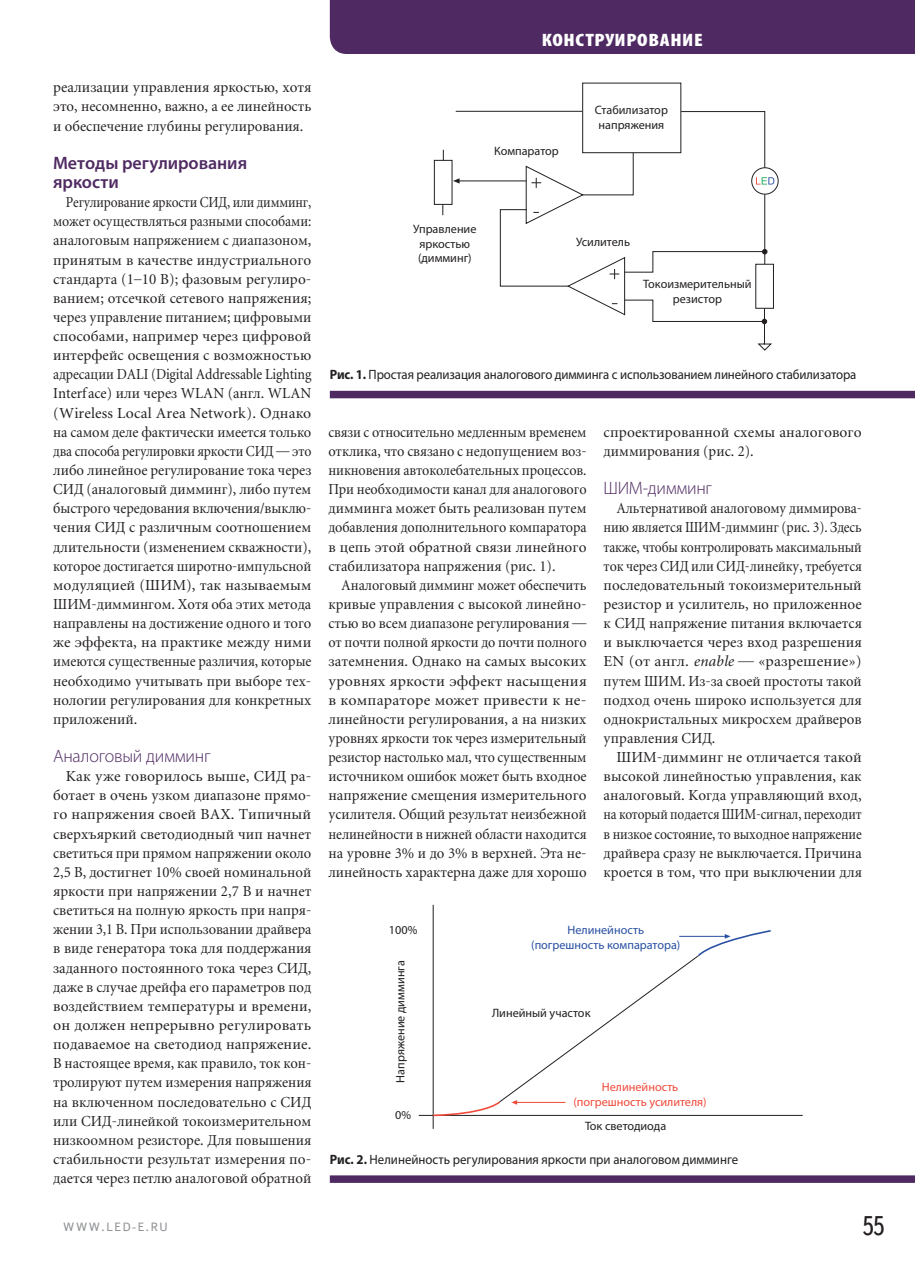
<style>
.page{position:relative;width:915px;height:1263px;background:#fff}
.page>*{position:absolute;margin:0;border:0;box-sizing:border-box;transform-origin:0 0}
.t1{font:27px "Text Book C";color:#231f20;scale:.9 1}
.t2{font:300 18px "Myriad Pro";letter-spacing:-.015em;color:#4f2a62}
.t3{font:600 18px/19.2px "Myriad Pro";letter-spacing:-.005em;color:#4f2a62}
.t4{font:900 condensed 18px "Myriad Pro";letter-spacing:.03em;color:#fff;scale:1.17 1}
.t5{font:15px/19.2px "Miniature";color:#231f20;text-align:justify}
.t6{font:15px/19.2px "Miniature";color:#231f20;text-align:justify;scale:.87 1}
.t7{font:15px/19.2px "Miniature";color:#231f20;text-align:justify;scale:.91 1}
.t8{font:15px/19.2px "Miniature";color:#231f20;text-align:justify;scale:.92 1}
.t9{font:13.5px "Myriad Pro";letter-spacing:-.01em;color:#231f20;scale:.95 1}
.t10{font:12.15px/14.5px "Myriad Pro";color:#231f20;text-align:center}
.t11{font:12.15px/14.5px "Myriad Pro";color:#2950a3;text-align:center}
.t12{font:12.15px/14.5px "Myriad Pro";color:#f04a3a;text-align:center}
.t13{font:12px "Text Book C";letter-spacing:.13em;color:#939598}
.s1{font-weight:700}
.s2{font-style:italic}
</style>
<div class="page">
<div style="left:330px;top:0;width:584px;height:54px;background:#4f2a62"></div>
<hr style="left:459px;top:181px;width:67px;height:1px;background:#231f20">
<svg style="left:453px;top:178px;width:6px;height:6px"></svg>
<hr style="left:455px;top:111px;width:127px;height:1px;background:#231f20">
<div style="left:751px;top:167px;width:27px;height:28px;border:1px solid #231f20;border-radius:50%"></div>
<svg style="left:499px;top:111px;width:275px;height:240px"></svg>
<div style="left:434px;top:160px;width:18px;height:45px;border:1px solid #231f20"></div>
<hr style="left:432px;top:905px;width:1px;height:224px;background:#231f20">
<hr style="left:418px;top:1115px;width:384px;height:1px;background:#231f20">
<svg style="left:431px;top:929px;width:341px;height:188px"></svg>
<div style="left:330px;top:391px;width:584px;height:7px;background:#4f2a62"></div>
<div style="left:330px;top:1175px;width:584px;height:8px;background:#4f2a62"></div>
<p class="t5" style="left:53px;top:79px;width:259px">реализации управления яркостью, хотя это, несомненно, важно, а ее линейность и обеспечение глубины регулирования.</p>
<p class="t3" style="left:53px;top:153px;width:195px">Методы регулирования яркости</p>
<p class="t6" style="left:53px;top:194px;width:298px;text-indent:13px">Регулирование яркости СИД, или димминг, может осуществляться разными способами: аналоговым напряжением с диапазоном, принятым в качестве индустриального стандарта (1–10 В); фазовым регулиро&shy;ванием; отсечкой сетевого напряжения; через управление питанием; цифровыми способами, например через цифровой интерфейс освещения с возможностью адресации DALI (Digital Addressable Lighting Interface) или через WLAN (англ. WLAN (Wireless Local Area Network). Однако на самом деле фактически имеется только два способа регулировки яркости СИД — это либо линейное регулирование тока через СИД (аналоговый димминг), либо путем быстрого чередования включения/выклю&shy;чения СИД с различным соотношением длительности (изменением скважности), которое достигается широтно-импульсной модуляцией (ШИМ), так называемым ШИМ-диммингом. Хотя оба этих метода направлены на достижение одного и того же эффекта, на практике между ними имеются существенные различия, которые необходимо учитывать при выборе тех&shy;нологии регулирования для конкретных приложений.</p>
<p class="t2" style="left:53px;top:749px;width:159px">Аналоговый димминг</p>
<p class="t5" style="left:53px;top:768px;width:260px;text-indent:13px">Как уже говорилось выше, СИД ра&shy;ботает в очень узком диапазоне прямо&shy;го напряжения своей ВАХ. Типичный сверхъяркий светодиодный чип начнет светиться при прямом напряжении около 2,5 В, достигнет 10% своей номинальной яркости при напряжении 2,7 В и начнет светиться на полную яркость при напря&shy;жении 3,1 В. При использовании драйвера в виде генератора тока для поддержания заданного постоянного тока через СИД, даже в случае дрейфа его параметров под воздействием температуры и времени, он должен непрерывно регулировать подаваемое на светодиод напряжение.<br>В настоящее время, как правило, ток кон&shy;тролируют путем измерения напряжения на включенном последовательно с СИД или СИД-линейкой токоизмерительном низкоомном резисторе. Для повышения стабильности результат измерения по&shy;дается через петлю аналоговой обратной</p>
<p class="t4" style="left:541px;top:29px;width:139px">КОНСТРУИРОВАНИЕ</p>
<p class="t10" style="left:494px;top:145px;width:66px">Компаратор</p>
<p class="t10" style="left:594px;top:104px;width:74px;text-align:left">Стабилизатор напряжения</p>
<p class="t10" style="left:413px;top:223px;width:65px">Управление яркостью (димминг)</p>
<p class="t10" style="left:576px;top:236px;width:56px">Усилитель</p>
<p class="t10" style="left:643px;top:278px;width:110px">Токоизмерительный резистор</p>
<p class="t9" style="left:330px;top:370px;width:555px"><span class="s1">Рис. 1.</span> Простая реализация аналогового димминга с использованием линейного стабилизатора</p>
<p class="t7" style="left:328px;top:424px;width:285px">связи с относительно медленным временем отклика, что связано с недопущением воз&shy;никновения автоколебательных процессов.<br>При необходимости канал для аналогового димминга может быть реализован путем добавления дополнительного компаратора в цепь этой обратной связи линейного стабилизатора напряжения (рис. 1).</p>
<p class="t8" style="left:328px;top:577px;width:282px;text-indent:13px">Аналоговый димминг может обеспечить кривые управления с высокой линейно&shy;стью во всем диапазоне регулирования — от почти полной яркости до почти полного затемнения. Однако на самых высоких уровнях яркости эффект насыщения в компараторе может привести к не&shy;линейности регулирования, а на низких уровнях яркости ток через измерительный резистор настолько мал, что существенным источником ошибок может быть входное напряжение смещения измерительного усилителя. Общий результат неизбежной нелинейности в нижней области находится на уровне 3% и до 3% в верхней. Эта не&shy;линейность характерна даже для хорошо</p>
<p class="t5" style="left:603px;top:424px;width:259px">спроектированной схемы аналогового диммирования (рис. 2).</p>
<p class="t2" style="left:603px;top:481px;width:110px">ШИМ-димминг</p>
<p class="t7" style="left:603px;top:500px;width:285px;text-indent:13px">Альтернативой аналоговому диммирова&shy;нию является ШИМ-димминг (рис. 3). Здесь также, чтобы контролировать максимальный ток через СИД или СИД-линейку, требуется последовательный токоизмерительный резистор и усилитель, но приложенное к СИД напряжение питания включается и выключается через вход разрешения EN (от англ. <span class="s2">enable</span> — «разрешение») путем ШИМ. Из-за своей простоты такой подход очень широко используется для однокристальных микросхем драйверов управления СИД.</p>
<p class="t5" style="left:603px;top:749px;width:259px;text-indent:13px">ШИМ-димминг не отличается такой высокой линейностью управления, как аналоговый. Когда управляющий вход, на который подается ШИМ-сигнал, переходит в низкое состояние, то выходное напряжение драйвера сразу не выключается. Причина кроется в том, что при выключении для</p>
<p class="t10" style="left:389px;top:924px;width:30px">100%</p>
<p class="t10" style="left:394px;top:1082px;width:124px;rotate:-90deg">Напряжение димминга</p>
<p class="t10" style="left:395px;top:1109px;width:17px">0%</p>
<p class="t11" style="left:531px;top:924px;width:151px">Нелинейность (погрешность компаратора)</p>
<p class="t10" style="left:492px;top:1007px;width:100px">Линейный участок</p>
<p class="t12" style="left:573px;top:1081px;width:135px">Нелинейность (погрешность усилителя)</p>
<p class="t10" style="left:584px;top:1120px;width:83px">Ток светодиода</p>
<p class="t9" style="left:330px;top:1154px;width:431px"><span class="s1">Рис. 2.</span> Нелинейность регулирования яркости при аналоговом димминге</p>
<p class="t13" style="left:63px;top:1220px;width:106px">WWW.LED-E.RU</p>
<h1 class="t1" style="left:861px;top:1211px;width:27px">55</h1>
</div>
